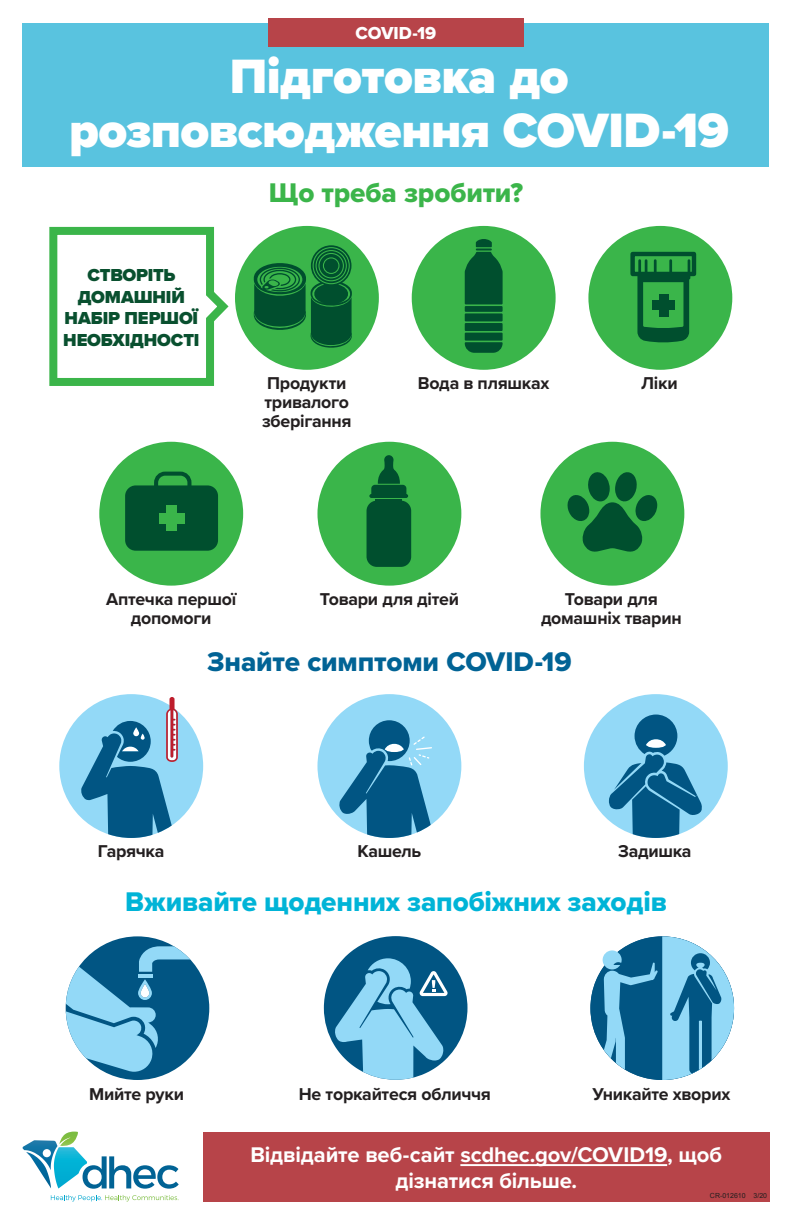
<style>
.page{position:relative;width:792px;height:1224px;background:#fff}
.page>*{position:absolute;margin:0;border:0;box-sizing:border-box;transform-origin:0 0}
.t1{font:900 50px/54px "Proxima Nova";letter-spacing:-.01em;color:#fff;text-align:center}
.t2{font:28px "Proxima Nova Extrabld";letter-spacing:-.005em;color:#00b4d7}
.t3{font:28px "Proxima Nova Extrabld";letter-spacing:-.005em;color:#016395}
.t4{font:28px "Proxima Nova Extrabld";letter-spacing:-.005em;color:#3bb54a}
.t5{font:700 22px/26.4px "Proxima Nova";letter-spacing:-.005em;color:#fff;text-align:center}
.t6{font:900 18px/21.6px "Proxima Nova";letter-spacing:-.01em;color:#09502f;text-align:center}
.t7{font:18px "Proxima Nova Extrabld";color:#fff}
.t8{font:700 17.8px/19px "Proxima Nova";letter-spacing:-.015em;color:#231f20;text-align:center}
.t9{font:7px "Arial";color:#231f20}
</style>
<div class="page">
<div style="left:22px;top:23px;width:748px;height:144px;background:#59c3df"></div>
<div style="left:268px;top:18px;width:256px;height:29px;background:#b74449"></div>
<svg style="left:66px;top:936px;width:143px;height:136px"></svg>
<svg style="left:141px;top:984px;width:8px;height:13px"></svg>
<svg style="left:590px;top:936px;width:144px;height:144px"></svg>
<svg style="left:324px;top:936px;width:143px;height:144px"></svg>
<div style="left:59px;top:694px;width:144px;height:144px;background:#93d9f7;border-radius:50%"></div>
<svg style="left:81px;top:697px;width:97px;height:141px"></svg>
<div style="left:317px;top:694px;width:144px;height:144px;background:#93d9f7;border-radius:50%"></div>
<svg style="left:339px;top:720px;width:94px;height:118px"></svg>
<div style="left:584px;top:694px;width:144px;height:144px;background:#93d9f7;border-radius:50%"></div>
<svg style="left:609px;top:715px;width:93px;height:123px"></svg>
<svg style="left:22px;top:1132px;width:157px;height:57px"></svg>
<svg style="left:51px;top:1195px;width:128px;height:6px"></svg>
<div style="left:203px;top:1132px;width:567px;height:70px;background:#b74449"></div>
<hr style="left:460px;top:1164px;width:207px;height:2px;background:#fff">
<div style="left:235px;top:226px;width:144px;height:144px;background:#3ab54a;border-radius:50%"></div>
<svg style="left:253px;top:245px;width:99px;height:104px"></svg>
<div style="left:412px;top:226px;width:144px;height:144px;background:#3ab54a;border-radius:50%"></div>
<div style="left:465px;top:333px;width:38px;height:8px;background:#004f2e"></div>
<div style="left:465px;top:323px;width:38px;height:8px;background:#004f2e"></div>
<div style="left:465px;top:313px;width:38px;height:8px;background:#004f2e"></div>
<svg style="left:465px;top:342px;width:38px;height:11px"></svg>
<div style="left:465px;top:306px;width:38px;height:6px;background:#004f2e"></div>
<svg style="left:465px;top:239px;width:38px;height:65px"></svg>
<div style="left:588px;top:226px;width:144px;height:144px;background:#3ab54a;border-radius:50%"></div>
<div style="left:630px;top:252px;width:66px;height:24px;border:4px solid #004f2e"></div>
<svg style="left:637px;top:261px;width:53px;height:82px"></svg>
<div style="left:659px;top:294px;width:9px;height:23px;background:#004f2e"></div>
<div style="left:652px;top:300px;width:23px;height:10px;background:#004f2e"></div>
<div style="left:99px;top:442px;width:144px;height:144px;background:#3ab54a;border-radius:50%"></div>
<div style="left:125px;top:485px;width:93px;height:66px;background:#004f2e;border-radius:11px"></div>
<div style="left:166px;top:505px;width:11px;height:26px;background:#3ab54a"></div>
<div style="left:159px;top:513px;width:25px;height:10px;background:#3ab54a"></div>
<div style="left:154px;top:472px;width:37px;height:29px;border:4px solid #004f2e;border-radius:9px"></div>
<div style="left:317px;top:442px;width:144px;height:144px;background:#3ab54a;border-radius:50%"></div>
<div style="left:371px;top:485px;width:35px;height:12px;background:#004f2e;border-radius:4px"></div>
<hr style="left:369px;top:494px;width:39px;height:4px;background:#004f2e;border-radius:2px">
<div style="left:376px;top:499px;width:26px;height:24px;background:#004f2e"></div>
<div style="left:367px;top:501px;width:44px;height:66px;background:#004f2e;border-radius:10px"></div>
<svg style="left:378px;top:455px;width:22px;height:29px"></svg>
<div style="left:540px;top:442px;width:144px;height:144px;background:#3ab54a;border-radius:50%"></div>
<svg style="left:567px;top:472px;width:90px;height:80px"></svg>
<svg style="left:49px;top:226px;width:180px;height:160px"></svg>
<p class="t7" style="left:356px;top:19px;width:82px">COVID-19</p>
<h1 class="t1" style="left:69px;top:49px;width:662px">Підготовка до розповсюдження COVID-19</h1>
<p class="t6" style="left:63px;top:264px;width:138px">СТВОРІТЬ<br>ДОМАШНІЙ<br>НАБІР ПЕРШОЇ<br>НЕОБХІДНОСТІ</p>
<h2 class="t4" style="left:269px;top:172px;width:256px">Що треба зробити?</h2>
<p class="t8" style="left:262px;top:373px;width:91px;text-align:left">Продукти тривалого зберігання</p>
<p class="t8" style="left:418px;top:373px;width:133px">Вода в пляшках</p>
<p class="t8" style="left:641px;top:373px;width:38px">Ліки</p>
<p class="t8" style="left:106px;top:589px;width:132px">Аптечка першої допомоги</p>
<p class="t8" style="left:320px;top:589px;width:141px">Товари для дітей</p>
<p class="t8" style="left:541px;top:589px;width:142px">Товари для домашніх тварин</p>
<h2 class="t3" style="left:207px;top:641px;width:366px">Знайте симптоми COVID-19</h2>
<p class="t8" style="left:98px;top:841px;width:68px">Гарячка</p>
<p class="t8" style="left:357px;top:841px;width:65px">Кашель</p>
<p class="t8" style="left:618px;top:841px;width:75px">Задишка</p>
<h2 class="t2" style="left:125px;top:881px;width:543px">Вживайте щоденних запобіжних заходів</h2>
<p class="t8" style="left:89px;top:1084px;width:96px">Мийте руки</p>
<p class="t8" style="left:299px;top:1084px;width:193px">Не торкайтеся обличчя</p>
<p class="t8" style="left:592px;top:1084px;width:140px">Уникайте хворих</p>
<p class="t5" style="left:251px;top:1141px;width:473px">Відвідайте веб-сайт scdhec.gov/COVID19, щоб дізнатися більше.</p>
<p class="t9" style="left:710px;top:1191px;width:59px">CR-012610 3/20</p>
</div>
